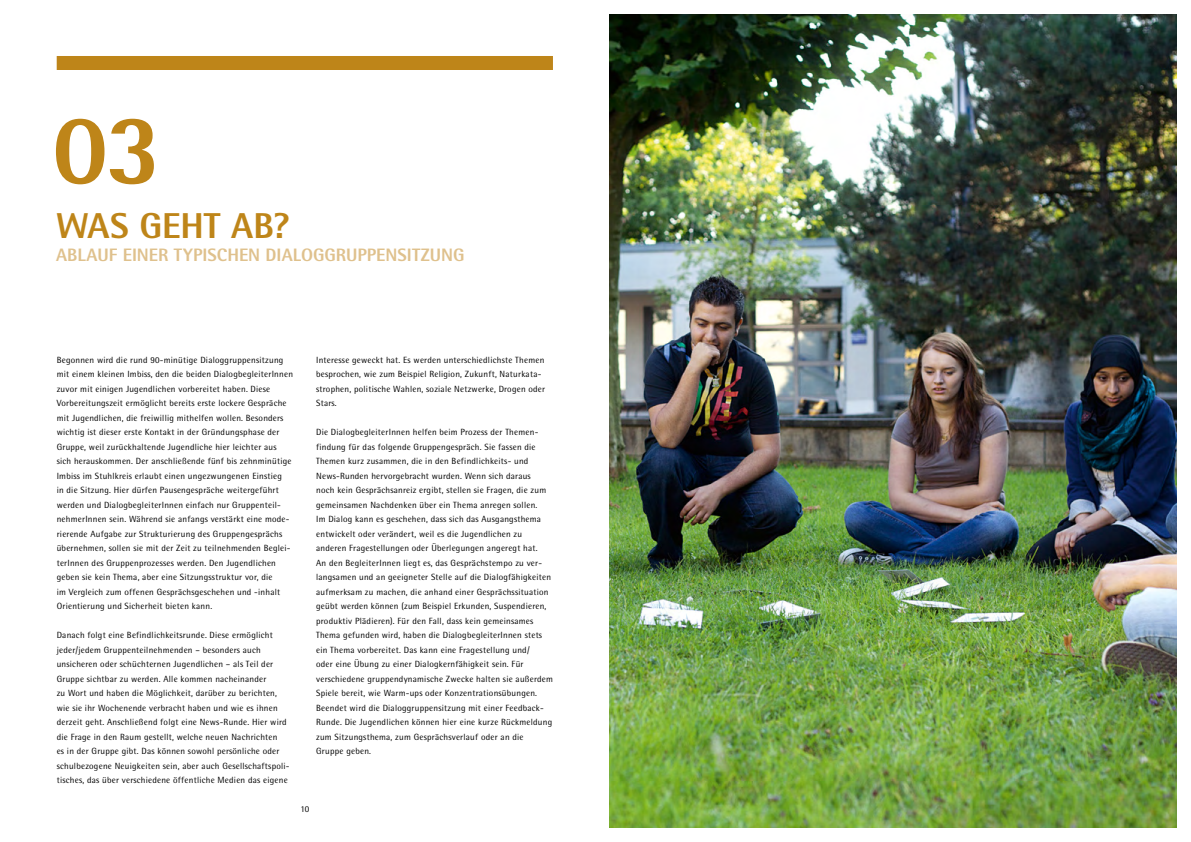
<style>
.page{position:relative;width:1191px;height:842px;background:#fff}
.page>*{position:absolute;margin:0;border:0;box-sizing:border-box;transform-origin:0 0}
.t1{font:800 100px "Rotis Semi Sans Std";color:#be8519}
.t2{font:800 36px "Rotis Semi Sans Std";color:#be8519}
.t3{font:800 18px "Rotis Semi Sans Std";color:#dfc18d}
.t4{font:9px/14.5px "Rotis Semi Sans Std";letter-spacing:.025em;color:#000}
</style>
<div class="page">
<img style="left:609px;top:14px;width:567px;height:814px">
<div style="left:57px;top:56px;width:496px;height:14px;background:#be8519"></div>
<h1 class="t1" style="left:52px;top:86px;width:111px">03</h1>
<h2 class="t2" style="left:56px;top:203px;width:235px">WAS GEHT AB?</h2>
<h3 class="t3" style="left:56px;top:243px;width:410px">ABLAUF EINER TYPISCHEN DIALOGGRUPPENSITZUNG</h3>
<p class="t4" style="left:57px;top:352px;width:238px">Begonnen wird die rund 90-minütige Dialoggruppensitzung mit einem kleinen Imbiss, den die beiden DialogbegleiterInnen zuvor mit einigen Jugendlichen vorbereitet haben. Diese Vorbereitungszeit ermöglicht bereits erste lockere Gespräche mit Jugendlichen, die freiwillig mithelfen wollen. Besonders wichtig ist dieser erste Kontakt in der Gründungsphase der Gruppe, weil zurückhaltende Jugendliche hier leichter aus sich herauskommen. Der anschließende fünf bis zehnminütige Imbiss im Stuhlkreis erlaubt einen ungezwungenen Einstieg<br>in die Sitzung. Hier dürfen Pausengespräche weitergeführt werden und DialogbegleiterInnen einfach nur Gruppenteil&shy;nehmerInnen sein. Während sie anfangs verstärkt eine mode&shy;rierende Aufgabe zur Strukturierung des Gruppengesprächs übernehmen, sollen sie mit der Zeit zu teilnehmenden Beglei&shy;terInnen des Gruppenprozesses werden. Den Jugendlichen geben sie kein Thema, aber eine Sitzungsstruktur vor, die<br>im Vergleich zum offenen Gesprächsgeschehen und -inhalt Orientierung und Sicherheit bieten kann.</p>
<p class="t4" style="left:57px;top:628px;width:234px">Danach folgt eine Befindlichkeitsrunde. Diese ermöglicht jeder/jedem Gruppenteilnehmenden – besonders auch unsicheren oder schüchternen Jugendlichen – als Teil der Gruppe sichtbar zu werden. Alle kommen nacheinander<br>zu Wort und haben die Möglichkeit, darüber zu berichten, wie sie ihr Wochenende verbracht haben und wie es ihnen derzeit geht. Anschließend folgt eine News-Runde. Hier wird die Frage in den Raum gestellt, welche neuen Nachrichten<br>es in der Gruppe gibt. Das können sowohl persönliche oder schulbezogene Neuigkeiten sein, aber auch Gesellschaftspoli&shy;tisches, das über verschiedene öffentliche Medien das eigene</p>
<p class="t4" style="left:316px;top:352px;width:230px">Interesse geweckt hat. Es werden unterschiedlichste Themen besprochen, wie zum Beispiel Religion, Zukunft, Naturkata&shy;strophen, politische Wahlen, soziale Netzwerke, Drogen oder Stars.</p>
<p class="t4" style="left:316px;top:425px;width:238px">Die DialogbegleiterInnen helfen beim Prozess der Themen&shy;findung für das folgende Gruppengespräch. Sie fassen die Themen kurz zusammen, die in den Befindlichkeits- und News-Runden hervorgebracht wurden. Wenn sich daraus<br>noch kein Gesprächsanreiz ergibt, stellen sie Fragen, die zum gemeinsamen Nachdenken über ein Thema anregen sollen.<br>Im Dialog kann es geschehen, dass sich das Ausgangsthema entwickelt oder verändert, weil es die Jugendlichen zu anderen Fragestellungen oder Überlegungen angeregt hat.<br>An den BegleiterInnen liegt es, das Gesprächstempo zu ver&shy;langsamen und an geeigneter Stelle auf die Dialogfähigkeiten aufmerksam zu machen, die anhand einer Gesprächssituation geübt werden können (zum Beispiel Erkunden, Suspendieren, produktiv Plädieren). Für den Fall, dass kein gemeinsames Thema gefunden wird, haben die DialogbegleiterInnen stets ein Thema vorbereitet. Das kann eine Fragestellung und/<br>oder eine Übung zu einer Dialogkernfähigkeit sein. Für verschiedene gruppendynamische Zwecke halten sie außerdem Spiele bereit, wie Warm-ups oder Konzentrationsübungen.<br>Beendet wird die Dialoggruppensitzung mit einer Feedback-Runde. Die Jugendlichen können hier eine kurze Rückmeldung zum Sitzungsthema, zum Gesprächsverlauf oder an die Gruppe geben.</p>
<p class="t4" style="left:300px;top:802px;width:10px">10</p>
</div>
